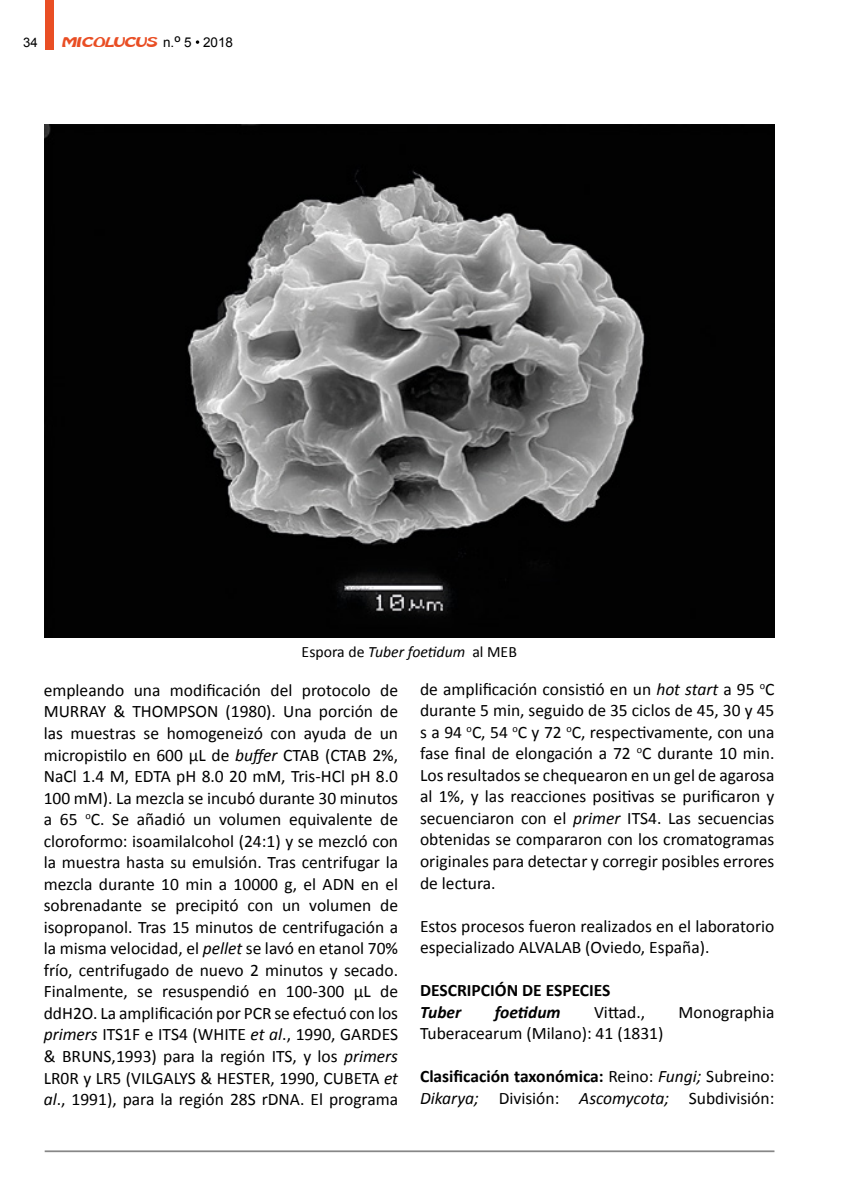
<style>
.page{position:relative;width:844px;height:1191px;background:#fff}
.page>*{position:absolute;margin:0;border:0;box-sizing:border-box;transform-origin:0 0}
.t1{font:17.5px/21.5px "Calibri";color:#000;text-align:justify}
.t2{font:700 17.5px "Calibri";color:#000}
.t3{font:italic 700 17.5px "Calibri";color:#000}
.t4{font:15.75px "Calibri";color:#000}
.t5{font:expanded 13.12px "Batavia";color:#e94e24;scale:.8 1}
.t6{font:13.12px "Arial";color:#000}
.s1{font-family:"Arial";font-stretch:normal;font-size:13.47px;color:#000}
.s2{font-style:italic}
.s3{font-weight:700}
</style>
<div class="page">
<div style="left:45px;top:0;width:9px;height:50px;background:#e94e24"></div>
<hr style="left:45px;top:1150px;width:729px;height:2px;background:#878787">
<svg style="left:196px;top:40px;width:3px;height:4px"></svg>
<img style="left:45px;top:124px;width:729px;height:513px">
<p class="t6" style="left:23px;top:34px;width:16px">34</p>
<p class="t5" style="left:61px;top:33px;width:216px">MICOLUCUS <span class="s1">n.</span><sup>O</sup> <span class="s1">5 2018</span></p>
<p class="t4" style="left:301px;top:642px;width:217px">Espora de <span class="s2">Tuber foetidum</span> al MEB</p>
<p class="t1" style="left:44px;top:679px;width:356px">empleando una modificación del protocolo de MURRAY &amp; THOMPSON (1980). Una porción de las muestras se homogeneizó con ayuda de un micropistilo en 600 µL de <span class="s2">buffer</span> CTAB (CTAB 2%, NaCl 1.4 M, EDTA pH 8.0 20 mM, Tris-HCl pH 8.0<br>100 mM). La mezcla se incubó durante 30 minutos a 65 <sup>o</sup>C. Se añadió un volumen equivalente de cloroformo: isoamilalcohol (24:1) y se mezcló con la muestra hasta su emulsión. Tras centrifugar la mezcla durante 10 min a 10000 g, el ADN en el sobrenadante se precipitó con un volumen de isopropanol. Tras 15 minutos de centrifugación a la misma velocidad, el <span class="s2">pellet</span> se lavó en etanol 70% frío, centrifugado de nuevo 2 minutos y secado.<br>Finalmente, se resuspendió en 100-300 µL de ddH2O. La amplificación por PCR se efectuó con los <span class="s2">primers</span> ITS1F e ITS4 (WHITE <span class="s2">et al</span>., 1990, GARDES &amp; BRUNS,1993) para la región ITS, y los <span class="s2">primers </span>LR0R y LR5 (VILGALYS &amp; HESTER, 1990, CUBETA <span class="s2">et al</span>., 1991), para la región 28S rDNA. El programa</p>
<p class="t1" style="left:420px;top:678px;width:356px">de amplificación consistió en un <span class="s2">hot start</span> a 95 <sup>o</sup>C durante 5 min, seguido de 35 ciclos de 45, 30 y 45 s a 94 <sup>o</sup>C, 54 <sup>o</sup>C y 72 <sup>o</sup>C, respectivamente, con una fase final de elongación a 72 <sup>o</sup>C durante 10 min.<br>Los resultados se chequearon en un gel de agarosa al 1%, y las reacciones positivas se purificaron y secuenciaron con el <span class="s2">primer</span> ITS4. Las secuencias obtenidas se compararon con los cromatogramas originales para detectar y corregir posibles errores de lectura.</p>
<p class="t1" style="left:420px;top:915px;width:356px">Estos procesos fueron realizados en el laboratorio especializado ALVALAB (Oviedo, España).</p>
<p class="t2" style="left:420px;top:979px;width:192px">DESCRIPCIÓN DE ESPECIES</p>
<p class="t3" style="left:420px;top:1000px;width:43px">Tuber</p>
<p class="t3" style="left:494px;top:1000px;width:67px">foetidum</p>
<p class="t1" style="left:594px;top:1001px;width:53px">Vittad.,</p>
<p class="t1" style="left:678px;top:1001px;width:97px">Monographia</p>
<p class="t1" style="left:420px;top:1022px;width:245px">Tuberacearum (Milano): 41 (1831)</p>
<p class="t1" style="left:420px;top:1065px;width:356px"><span class="s3">Clasificación taxonómica:</span> Reino: <span class="s2">Fungi;</span> Subreino:<br><span class="s2">Dikarya;</span> División: <span class="s2">Ascomycota;</span> Subdivisión:</p>
</div>
